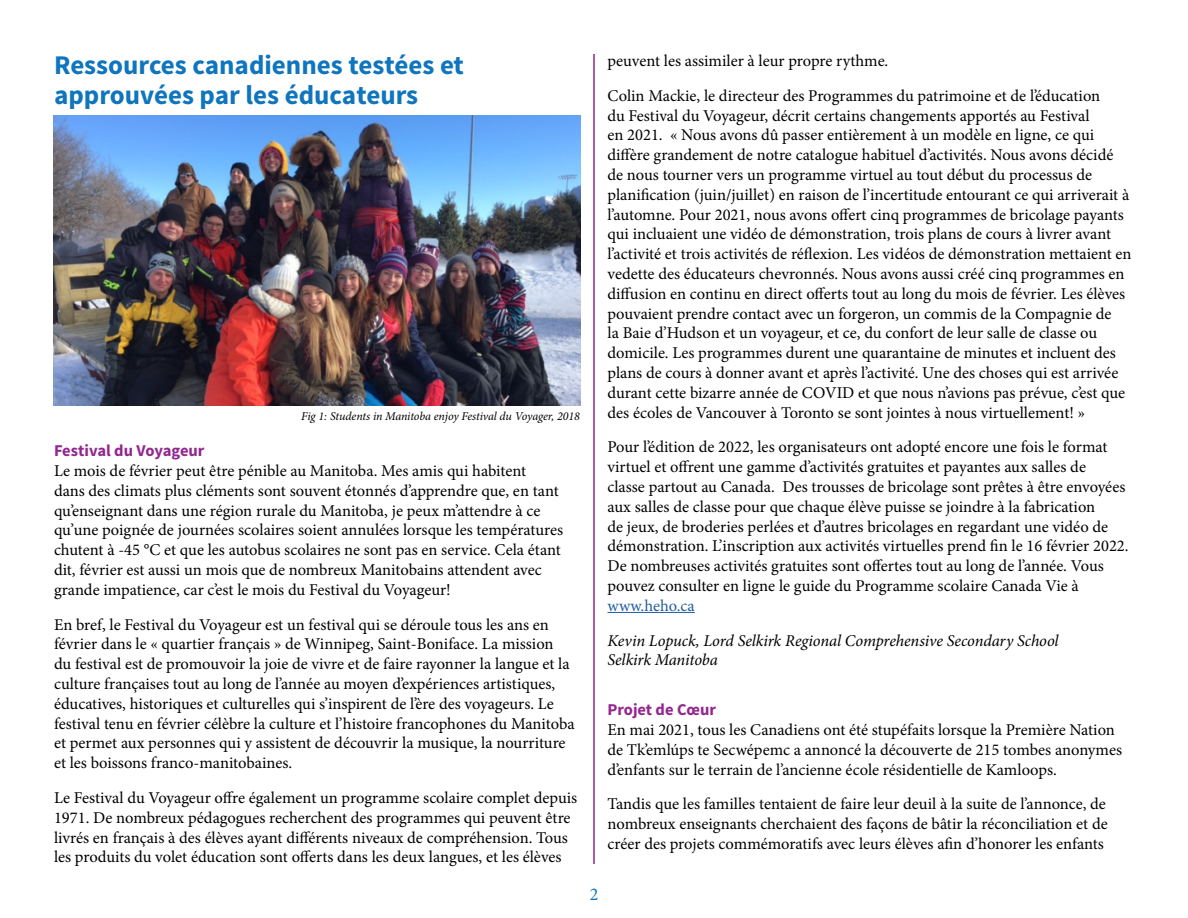
<style>
.page{position:relative;width:1188px;height:918px;background:#fff}
.page>*{position:absolute;margin:0;border:0;box-sizing:border-box;transform-origin:0 0}
.t1{font:700 27px/30px "Source Sans Pro";color:#0f75bd}
.t2{font:18px "Minion Pro";color:#0f75bd}
.t3{font:16.5px/19.8px "Minion Pro";color:#000}
.t4{font:italic 16.5px/19.8px "Minion Pro";letter-spacing:-.01em;color:#000}
.t5{font:700 16.5px "Source Sans Pro";color:#92278f}
.t6{font:16.5px "Minion Pro";color:#215e9e}
.t7{font:italic 12px "Minion Pro";letter-spacing:-.01em;color:#000}
</style>
<div class="page">
<hr style="left:593px;top:54px;width:2px;height:810px;background:#92278f">
<hr style="left:608px;top:612px;width:87px;height:1px;background:#215e9e">
<img style="left:53px;top:116px;width:527px;height:290px">
<h1 class="t1" style="left:54px;top:51px;width:411px">Ressources canadiennes testées et approuvées par les éducateurs</h1>
<p class="t7" style="left:301px;top:408px;width:280px">Fig 1: Students in Manitoba enjoy Festival du Voyager, 2018</p>
<p class="t5" style="left:54px;top:440px;width:152px">Festival du Voyageur</p>
<p class="t3" style="left:54px;top:461px;width:511px">Le mois de février peut être pénible au Manitoba. Mes amis qui habitent<br>dans des climats plus cléments sont souvent étonnés d’apprendre que, en tant qu’enseignant dans une région rurale du Manitoba, je peux m’attendre à ce qu’une poignée de journées scolaires soient annulées lorsque les températures chutent à -45 °C et que les autobus scolaires ne sont pas en service. Cela étant dit, février est aussi un mois que de nombreux Manitobains attendent avec grande impatience, car c’est le mois du Festival du Voyageur!</p>
<p class="t3" style="left:54px;top:615px;width:522px">En bref, le Festival du Voyageur est un festival qui se déroule tous les ans en février dans le « quartier français » de Winnipeg, Saint-Boniface. La mission du festival est de promouvoir la joie de vivre et de faire rayonner la langue et la culture françaises tout au long de l’année au moyen d’expériences artistiques, éducatives, historiques et culturelles qui s’inspirent de l’ère des voyageurs. Le festival tenu en février célèbre la culture et l’histoire francophones du Manitoba et permet aux personnes qui y assistent de découvrir la musique, la nourriture et les boissons franco-manitobaines.</p>
<p class="t3" style="left:54px;top:788px;width:525px">Le Festival du Voyageur offre également un programme scolaire complet depuis 1971. De nombreux pédagogues recherchent des programmes qui peuvent être livrés en français à des élèves ayant différents niveaux de compréhension. Tous les produits du volet éducation sont offerts dans les deux langues, et les élèves</p>
<p class="t3" style="left:608px;top:43px;width:494px;line-height:34.8px">peuvent les assimiler à leur propre rythme.<br>Colin Mackie, le directeur des Programmes du patrimoine et de l’éducation</p>
<p class="t3" style="left:608px;top:106px;width:526px">du Festival du Voyageur, décrit certains changements apportés au Festival<br>en 2021. « Nous avons dû passer entièrement à un modèle en ligne, ce qui diffère grandement de notre catalogue habituel d’activités. Nous avons décidé de nous tourner vers un programme virtuel au tout début du processus de planification (juin/juillet) en raison de l’incertitude entourant ce qui arriverait à l’automne. Pour 2021, nous avons offert cinq programmes de bricolage payants qui incluaient une vidéo de démonstration, trois plans de cours à livrer avant l’activité et trois activités de réflexion. Les vidéos de démonstration mettaient en vedette des éducateurs chevronnés. Nous avons aussi créé cinq programmes en diffusion en continu en direct offerts tout au long du mois de février. Les élèves pouvaient prendre contact avec un forgeron, un commis de la Compagnie de<br>la Baie d’Hudson et un voyageur, et ce, du confort de leur salle de classe ou domicile. Les programmes durent une quarantaine de minutes et incluent des plans de cours à donner avant et après l’activité. Une des choses qui est arrivée durant cette bizarre année de COVID et que nous n’avions pas prévue, c’est que des écoles de Vancouver à Toronto se sont jointes à nous virtuellement! »</p>
<p class="t3" style="left:608px;top:437px;width:523px">Pour l’édition de 2022, les organisateurs ont adopté encore une fois le format virtuel et offrent une gamme d’activités gratuites et payantes aux salles de<br>classe partout au Canada. Des trousses de bricolage sont prêtes à être envoyées aux salles de classe pour que chaque élève puisse se joindre à la fabrication<br>de jeux, de broderies perlées et d’autres bricolages en regardant une vidéo de démonstration. L’inscription aux activités virtuelles prend fin le 16 février 2022.<br>De nombreuses activités gratuites sont offertes tout au long de l’année. Vous pouvez consulter en ligne le guide du Programme scolaire Canada Vie à</p>
<p class="t6" style="left:608px;top:594px;width:89px">www.heho.ca</p>
<p class="t4" style="left:608px;top:630px;width:453px">Kevin Lopuck, Lord Selkirk Regional Comprehensive Secondary School<br>Selkirk Manitoba</p>
<p class="t5" style="left:608px;top:699px;width:110px">Projet de Cœur</p>
<p class="t3" style="left:608px;top:720px;width:516px">En mai 2021, tous les Canadiens ont été stupéfaits lorsque la Première Nation de Tk’emlúps te Secwépemc a annoncé la découverte de 215 tombes anonymes d’enfants sur le terrain de l’ancienne école résidentielle de Kamloops.</p>
<p class="t3" style="left:608px;top:794px;width:502px;text-align:justify">Tandis que les familles tentaient de faire leur deuil à la suite de l’annonce, de nombreux enseignants cherchaient des façons de bâtir la réconciliation et de créer des projets commémoratifs avec leurs élèves afin d’honorer les enfants</p>
<p class="t2" style="left:590px;top:882px;width:10px">2</p>
</div>
